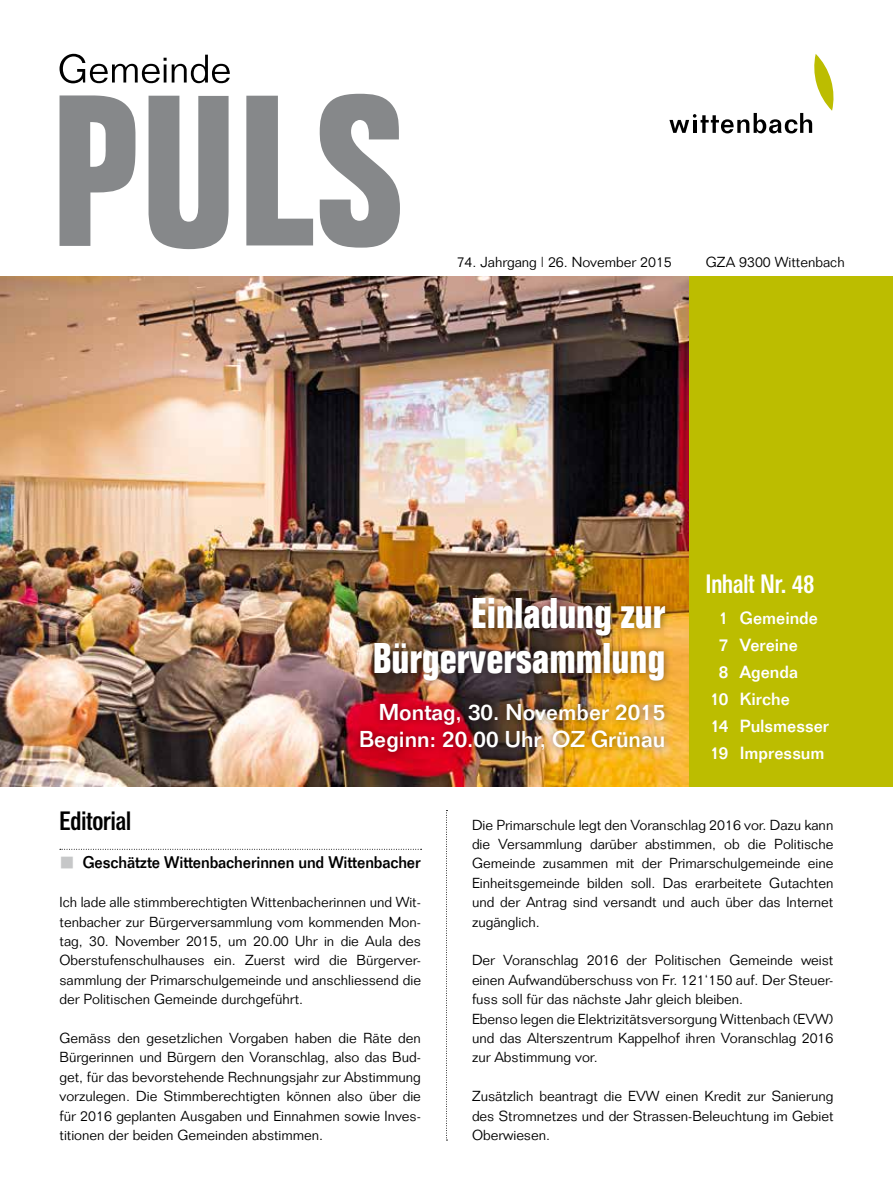
<style>
.page{position:relative;width:893px;height:1191px;background:#fff}
.page>*{position:absolute;margin:0;border:0;box-sizing:border-box;transform-origin:0 0}
.t1{font:700 condensed 42px/45px "Folio";color:#fff;text-align:right}
.t2{font:500 26.25px "Folio Condensed BQ";color:#fff}
.t3{font:500 26.25px "Folio Condensed BQ";color:#000}
.t4{font:500 22.5px/27px "Folio";color:#fff;text-align:right}
.t5{font:500 17.25px "Folio";color:#fff}
.t6{font:500 16.5px "Folio";letter-spacing:-.01em;color:#000;scale:.95 1}
.t7{font:300 14.25px/19.4px "Folio";color:#000;text-align:justify}
</style>
<div class="page">
<svg style="left:669px;top:54px;width:164px;height:79px"></svg>
<svg style="left:60px;top:95px;width:75px;height:151px"></svg>
<svg style="left:149px;top:96px;width:80px;height:153px"></svg>
<svg style="left:246px;top:96px;width:67px;height:149px"></svg>
<svg style="left:319px;top:94px;width:81px;height:154px"></svg>
<svg style="left:60px;top:54px;width:170px;height:29px"></svg>
<div style="left:689px;top:276px;width:204px;height:511px;background:#bcbd00"></div>
<img style="left:0;top:276px;width:689px;height:511px">
<svg style="left:60px;top:849px;width:362px;height:1px"></svg>
<svg style="left:446px;top:810px;width:1px;height:330px"></svg>
<div style="left:353px;top:590px;width:320px;height:169px;background:#000;opacity:.5"></div>
<p class="t7" style="left:457px;top:252px;width:217px">74. Jahrgang | 26. November 2015</p>
<p class="t7" style="left:706px;top:252px;width:140px">GZA 9300 Wittenbach</p>
<h1 class="t1" style="left:373px;top:591px;width:294px">Einladung zur<br>Bürgerversammlung</h1>
<h3 class="t4" style="left:359px;top:698px;width:308px">Montag, 30. November 2015<br>Beginn: 20.00 Uhr, OZ Grünau</h3>
<h2 class="t2" style="left:706px;top:569px;width:110px">Inhalt Nr. 48</h2>
<p class="t5" style="left:719px;top:608px;width:101px">1 Gemeinde</p>
<p class="t5" style="left:719px;top:635px;width:81px">7 Vereine</p>
<p class="t5" style="left:719px;top:662px;width:81px">8 Agenda</p>
<p class="t5" style="left:710px;top:689px;width:81px">10 Kirche</p>
<p class="t5" style="left:711px;top:716px;width:120px">14 Pulsmesser</p>
<p class="t5" style="left:710px;top:743px;width:116px">19 Impressum</p>
<h2 class="t3" style="left:60px;top:806px;width:73px">Editorial</h2>
<p class="t6" style="left:83px;top:852px;width:357px">Geschätzte Wittenbacherinnen und Wittenbacher</p>
<p class="t7" style="left:60px;top:892px;width:363px">Ich lade alle stimmberechtigten Wittenbacherinnen und Wit&shy;tenbacher zur Bürgerversammlung vom kommenden Mon&shy;tag, 30. November 2015, um 20.00 Uhr in die Aula des Oberstufenschulhauses ein. Zuerst wird die Bürgerver&shy;sammlung der Primarschulgemeinde und anschliessend die der Politischen Gemeinde durchgeführt.</p>
<p class="t7" style="left:60px;top:1028px;width:363px">Gemäss den gesetzlichen Vorgaben haben die Räte den Bürgerinnen und Bürgern den Voranschlag, also das Bud&shy;get, für das bevorstehende Rechnungsjahr zur Abstimmung vorzulegen. Die Stimmberechtigten können also über die für 2016 geplanten Ausgaben und Einnahmen sowie Inves&shy;titionen der beiden Gemeinden abstimmen.</p>
<p class="t7" style="left:472px;top:815px;width:363px">Die Primarschule legt den Voranschlag 2016 vor. Dazu kann die Versammlung darüber abstimmen, ob die Politische Gemeinde zusammen mit der Primarschulgemeinde eine Einheitsgemeinde bilden soll. Das erarbeitete Gutachten und der Antrag sind versandt und auch über das Internet zugänglich.</p>
<p class="t7" style="left:472px;top:950px;width:363px;text-align:left">Der Voranschlag 2016 der Politischen Gemeinde weist einen Aufwandüberschuss von Fr. 121‘150 auf. Der Steuer&shy;fuss soll für das nächste Jahr gleich bleiben.<br>Ebenso legen die Elektrizitätsversorgung Wittenbach (EVW) und das Alterszentrum Kappelhof ihren Voranschlag 2016 zur Abstimmung vor.</p>
<p class="t7" style="left:472px;top:1086px;width:363px">Zusätzlich beantragt die EVW einen Kredit zur Sanierung des Stromnetzes und der Strassen-Beleuchtung im Gebiet Oberwiesen.</p>
</div>
